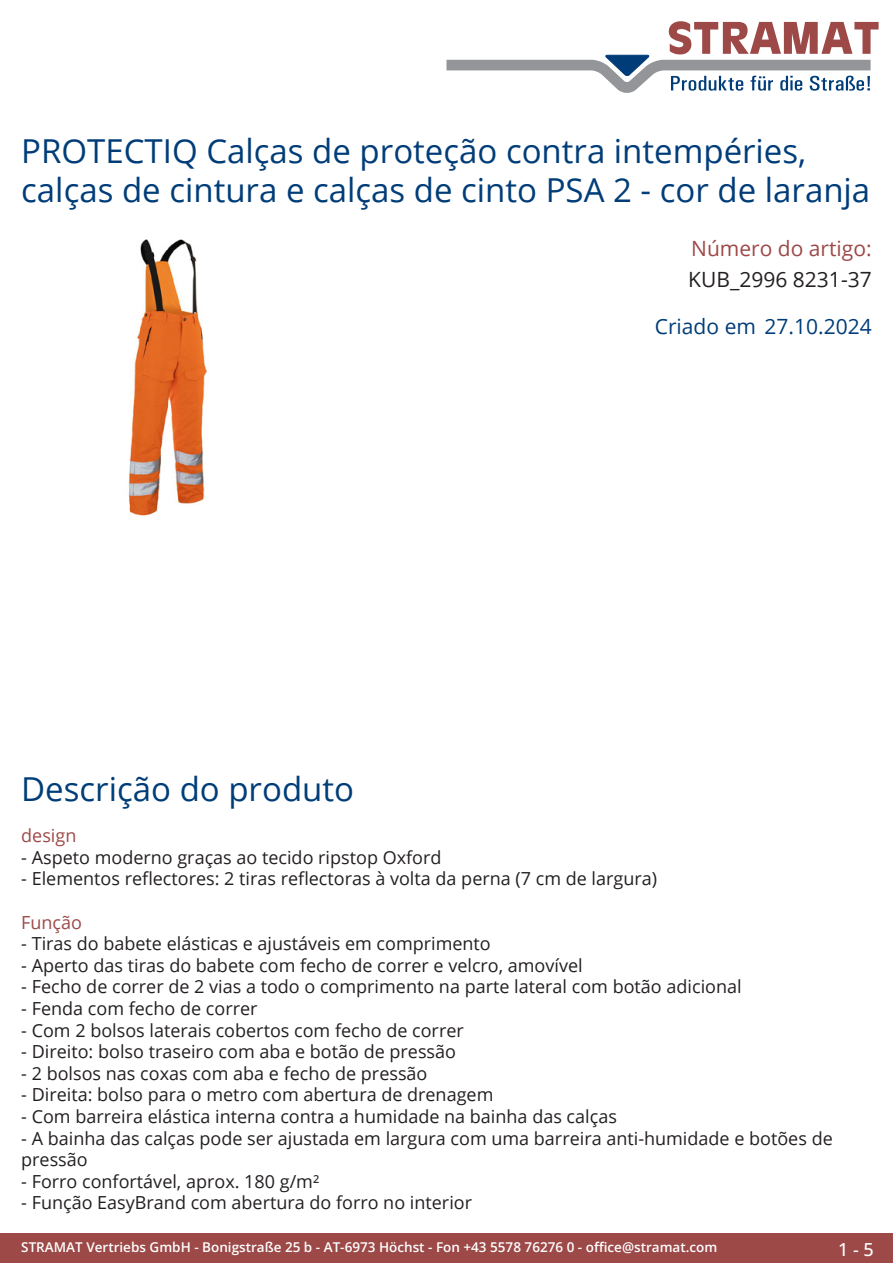
<style>
.page{position:relative;width:893px;height:1263px;background:#fff}
.page>*{position:absolute;margin:0;border:0;box-sizing:border-box;transform-origin:0 0}
.Produkttitel{font:33px/39.6px "Open Sans";color:#003d78}
.Erstellungsdatum{font:21px "Open Sans";color:#003d78}
.TechDaten_Überschrif{font:21px "Open Sans";color:#9c4948}
.TechDaten_Inhalt{font:21px "Open Sans";color:#231f20}
.Beschreibung_Text{font:18px/21.6px "Open Sans";color:#231f20}
.Beschreibung_Text-2{font:18px "Open Sans";color:#9c4948}
.t1{font:500 18px "Open Sans";color:#fff}
.t2{font:600 13.5px "Open Sans";color:#fff}
</style>
<div class="page">
<div style="left:0;top:1233px;width:893px;height:30px;background:#9c4948"></div>
<svg style="left:446px;top:21px;width:433px;height:72px"></svg>
<img style="left:128px;top:239px;width:80px;height:277px">
<p class="Produkttitel" style="left:21px;top:130px;width:850px">PROTECTIQ Calças de proteção contra intempéries, calças de cintura e calças de cinto PSA 2 - cor de laranja</p>
<p class="TechDaten_Überschrif" style="left:691px;top:234px;width:182px">Número do artigo:</p>
<p class="TechDaten_Inhalt" style="left:688px;top:265px;width:185px">KUB_2996 8231-37</p>
<p class="Erstellungsdatum" style="left:655px;top:312px;width:218px">Criado em 27.10.2024</p>
<p class="Produkttitel" style="left:21px;top:768px;width:334px">Descrição do produto</p>
<p class="Beschreibung_Text-2" style="left:21px;top:823px;width:57px">design</p>
<p class="Beschreibung_Text" style="left:21px;top:846px;width:422px">- Aspeto moderno graças ao tecido ripstop Oxford</p>
<p class="Beschreibung_Text" style="left:21px;top:867px;width:637px">- Elementos reflectores: 2 tiras reflectoras à volta da perna (7 cm de largura)</p>
<p class="Beschreibung_Text-2" style="left:21px;top:910px;width:62px">Função</p>
<p class="Beschreibung_Text" style="left:21px;top:932px;width:471px">- Tiras do babete elásticas e ajustáveis em comprimento</p>
<p class="Beschreibung_Text" style="left:21px;top:954px;width:563px">- Aperto das tiras do babete com fecho de correr e velcro, amovível</p>
<p class="Beschreibung_Text" style="left:21px;top:975px;width:722px">- Fecho de correr de 2 vias a todo o comprimento na parte lateral com botão adicional</p>
<p class="Beschreibung_Text" style="left:21px;top:997px;width:238px">- Fenda com fecho de correr</p>
<p class="Beschreibung_Text" style="left:21px;top:1019px;width:444px">- Com 2 bolsos laterais cobertos com fecho de correr</p>
<p class="Beschreibung_Text" style="left:21px;top:1040px;width:436px">- Direito: bolso traseiro com aba e botão de pressão</p>
<p class="Beschreibung_Text" style="left:21px;top:1062px;width:408px">- 2 bolsos nas coxas com aba e fecho de pressão</p>
<p class="Beschreibung_Text" style="left:21px;top:1083px;width:474px">- Direita: bolso para o metro com abertura de drenagem</p>
<p class="Beschreibung_Text" style="left:21px;top:1105px;width:597px">- Com barreira elástica interna contra a humidade na bainha das calças</p>
<p class="Beschreibung_Text" style="left:21px;top:1127px;width:813px">- A bainha das calças pode ser ajustada em largura com uma barreira anti-humidade e botões de pressão</p>
<p class="Beschreibung_Text" style="left:21px;top:1170px;width:299px">- Forro confortável, aprox. 180 g/m²</p>
<p class="Beschreibung_Text" style="left:21px;top:1191px;width:452px">- Função EasyBrand com abertura do forro no interior</p>
<p class="t2" style="left:21px;top:1238px;width:698px">STRAMAT Vertriebs GmbH - Bonigstraße 25 b - AT-6973 Höchst - Fon +43 5578 76276 0 - office@stramat.com</p>
<p class="t1" style="left:838px;top:1237px;width:37px">1 - 5</p>
</div>
